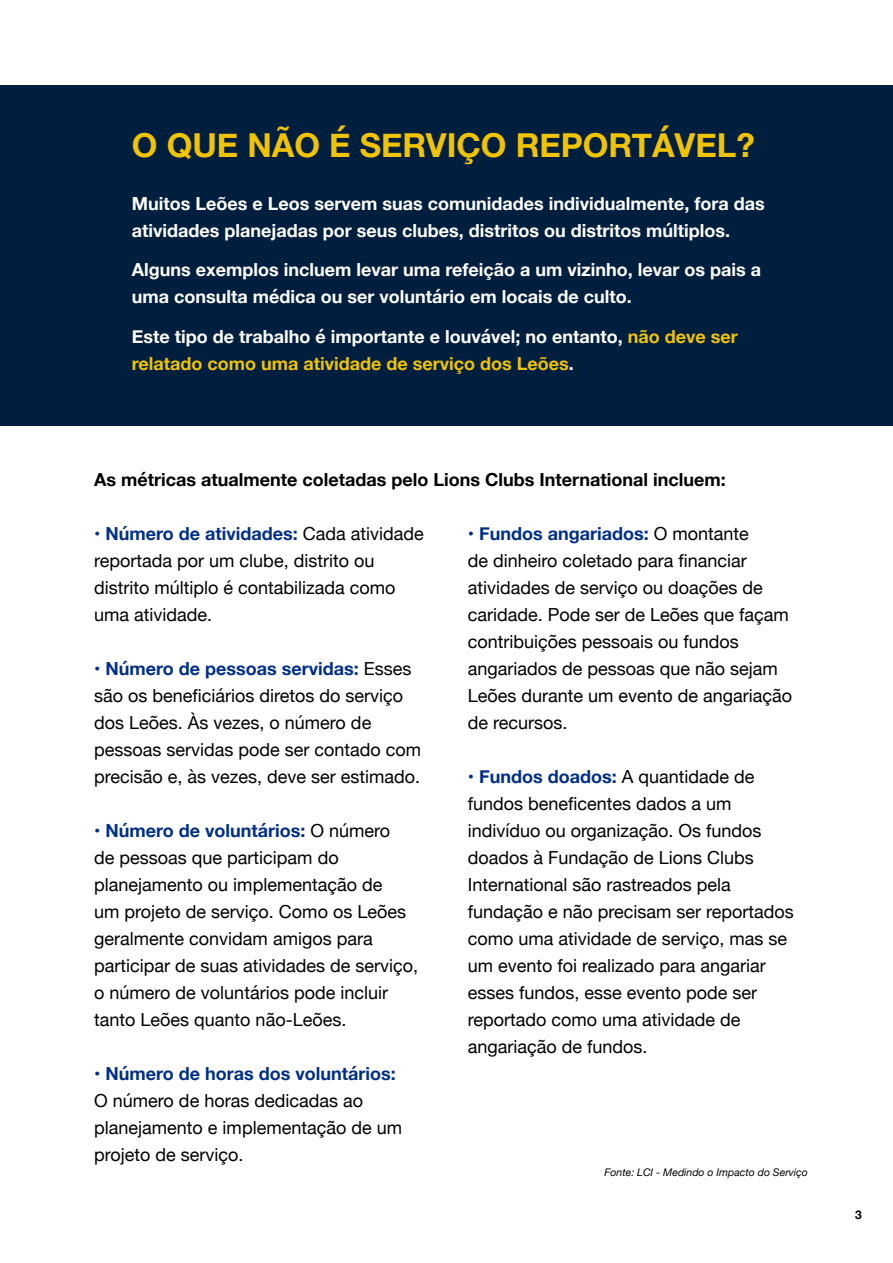
<style>
.page{position:relative;width:893px;height:1263px;background:#fff}
.page>*{position:absolute;margin:0;border:0;box-sizing:border-box;transform-origin:0 0}
.t1{font:700 33px "Helvetica Neue";color:#f1c300}
.t2{font:18px/27px "Helvetica Neue";color:#000}
.t3{font:700 18px/27px "Helvetica Neue";color:#fff}
.t4{font:700 18px/27px "Helvetica Neue";color:#f1c300}
.t5{font:700 18px "Helvetica Neue";color:#000}
.t6{font:700 18px "Helvetica Neue";color:#002f87}
.t7{font:700 12px "Helvetica Neue";color:#000}
.t8{font:italic 10.5px "Helvetica Neue";color:#000}
.s1{color:#fff}
.s2{font-weight:700;color:#002f87}
</style>
<div class="page">
<div style="left:0;top:85px;width:893px;height:340px;background:#001f3f"></div>
<h1 class="t1" style="left:132px;top:119px;width:624px">O QUE NÃO É SERVIÇO REPORTÁVEL?</h1>
<p class="t3" style="left:132px;top:190px;width:634px">Muitos Leões e Leos servem suas comunidades individualmente, fora das atividades planejadas por seus clubes, distritos ou distritos múltiplos.</p>
<p class="t3" style="left:132px;top:257px;width:631px">Alguns exemplos incluem levar uma refeição a um vizinho, levar os pais a uma consulta médica ou ser voluntário em locais de culto.</p>
<p class="t4" style="left:132px;top:324px;width:608px"><span class="s1">Este tipo de trabalho é importante e louvável; no entanto,</span> não deve ser relatado como uma atividade de serviço dos Leões<span class="s1">.</span></p>
<p class="t5" style="left:94px;top:465px;width:633px">As métricas atualmente coletadas pelo Lions Clubs International incluem:</p>
<p class="t2" style="left:94px;top:521px;width:331px"><span class="s2">• Número de atividades:</span> Cada atividade reportada por um clube, distrito ou distrito múltiplo é contabilizada como uma atividade.</p>
<p class="t2" style="left:94px;top:656px;width:329px"><span class="s2">• Número de pessoas servidas:</span> Esses são os beneficiários diretos do serviço dos Leões. Às vezes, o número de pessoas servidas pode ser contado com precisão e, às vezes, deve ser estimado.</p>
<p class="t2" style="left:94px;top:818px;width:326px"><span class="s2">• Número de voluntários:</span> O número<br>de pessoas que participam do planejamento ou implementação de<br>um projeto de serviço. Como os Leões geralmente convidam amigos para participar de suas atividades de serviço, o número de voluntários pode incluir tanto Leões quanto não-Leões.</p>
<p class="t6" style="left:94px;top:1059px;width:303px">• Número de horas dos voluntários:</p>
<p class="t2" style="left:94px;top:1088px;width:309px">O número de horas dedicadas ao planejamento e implementação de um projeto de serviço.</p>
<p class="t2" style="left:468px;top:521px;width:326px"><span class="s2">• Fundos angariados:</span> O montante<br>de dinheiro coletado para financiar atividades de serviço ou doações de caridade. Pode ser de Leões que façam contribuições pessoais ou fundos angariados de pessoas que não sejam<br>Leões durante um evento de angariação de recursos.</p>
<p class="t2" style="left:468px;top:764px;width:328px"><span class="s2">• Fundos doados:</span> A quantidade de fundos beneficentes dados a um indivíduo ou organização. Os fundos doados à Fundação de Lions Clubs International são rastreados pela fundação e não precisam ser reportados como uma atividade de serviço, mas se um evento foi realizado para angariar esses fundos, esse evento pode ser reportado como uma atividade de angariação de fundos.</p>
<p class="t8" style="left:604px;top:1165px;width:205px">Fonte: LCI - Medindo o Impacto do Serviço</p>
<p class="t7" style="left:855px;top:1206px;width:8px">3</p>
</div>
